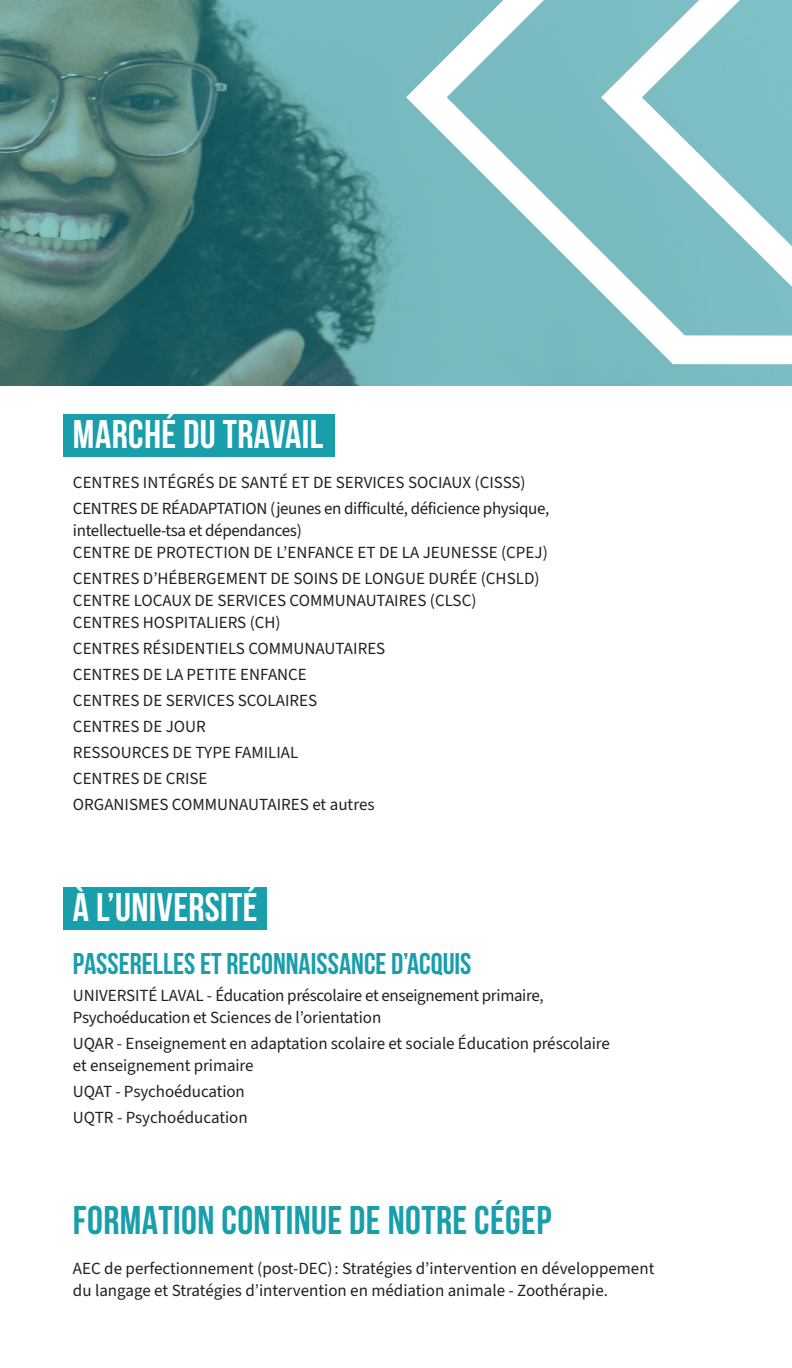
<style>
.page{position:relative;width:792px;height:1368px;background:#fff}
.page>*{position:absolute;margin:0;border:0;box-sizing:border-box;transform-origin:0 0}
.t1{font:700 40px "Bebas Neue";letter-spacing:.01em;color:#199eac}
.t2{font:700 40px "Bebas Neue";letter-spacing:.01em;color:#fff}
.t3{font:700 30px "Bebas Neue";color:#199eac}
.t4{font:17px/26px "Source Sans 3";color:#231f20}
.t5{font:17px/22px "Source Sans 3";letter-spacing:-.02em;color:#231f20}
</style>
<div class="page">
<svg style="left:0;top:0;width:386px;height:386px;background:#49807e"></svg>
<svg style="left:386px;top:0;width:406px;height:386px"></svg>
<div style="left:63px;top:887px;width:203px;height:43px;background:#199eac"></div>
<div style="left:63px;top:414px;width:272px;height:42px;background:#199eac"></div>
<h1 class="t2" style="left:73px;top:412px;width:252px">MARCHÉ DU TRAVAIL</h1>
<p class="t5" style="left:73px;top:470px;width:478px;line-height:26px">CENTRES INTÉGRÉS DE SANTÉ ET DE SERVICES SOCIAUX (CISSS)<br>CENTRES DE RÉADAPTATION (jeunes en difficulté, déficience physique,</p>
<p class="t4" style="left:73px;top:520px;width:476px;line-height:22px">intellectuelle-tsa et dépendances)<br>CENTRE DE PROTECTION DE L’ENFANCE ET DE LA JEUNESSE (CPEJ)</p>
<p class="t4" style="left:73px;top:568px;width:468px;line-height:22px">CENTRES D’HÉBERGEMENT DE SOINS DE LONGUE DURÉE (CHSLD)<br>CENTRE LOCAUX DE SERVICES COMMUNAUTAIRES (CLSC)<br>CENTRES HOSPITALIERS (CH)</p>
<p class="t4" style="left:73px;top:636px;width:314px">CENTRES RÉSIDENTIELS COMMUNAUTAIRES<br>CENTRES DE LA PETITE ENFANCE<br>CENTRES DE SERVICES SCOLAIRES<br>CENTRES DE JOUR<br>RESSOURCES DE TYPE FAMILIAL<br>CENTRES DE CRISE<br>ORGANISMES COMMUNAUTAIRES et autres</p>
<h1 class="t2" style="left:73px;top:886px;width:186px">À L’UNIVERSITÉ</h1>
<h2 class="t3" style="left:73px;top:947px;width:400px">PASSERELLES ET RECONNAISSANCE D’ACQUIS</h2>
<p class="t5" style="left:73px;top:984px;width:472px">UNIVERSITÉ LAVAL - Éducation préscolaire et enseignement primaire,<br>Psychoéducation et Sciences de l’orientation</p>
<p class="t4" style="left:73px;top:1032px;width:539px;line-height:22px">UQAR - Enseignement en adaptation scolaire et sociale Éducation préscolaire et enseignement primaire</p>
<p class="t4" style="left:73px;top:1078px;width:176px">UQAT - Psychoéducation<br>UQTR - Psychoéducation</p>
<h1 class="t1" style="left:73px;top:1198px;width:480px">FORMATION CONTINUE DE NOTRE CÉGEP</h1>
<p class="t4" style="left:73px;top:1258px;width:583px;line-height:22px">AEC de perfectionnement (post-DEC) : Stratégies d’intervention en développement du langage et Stratégies d’intervention en médiation animale - Zoothérapie.</p>
</div>
